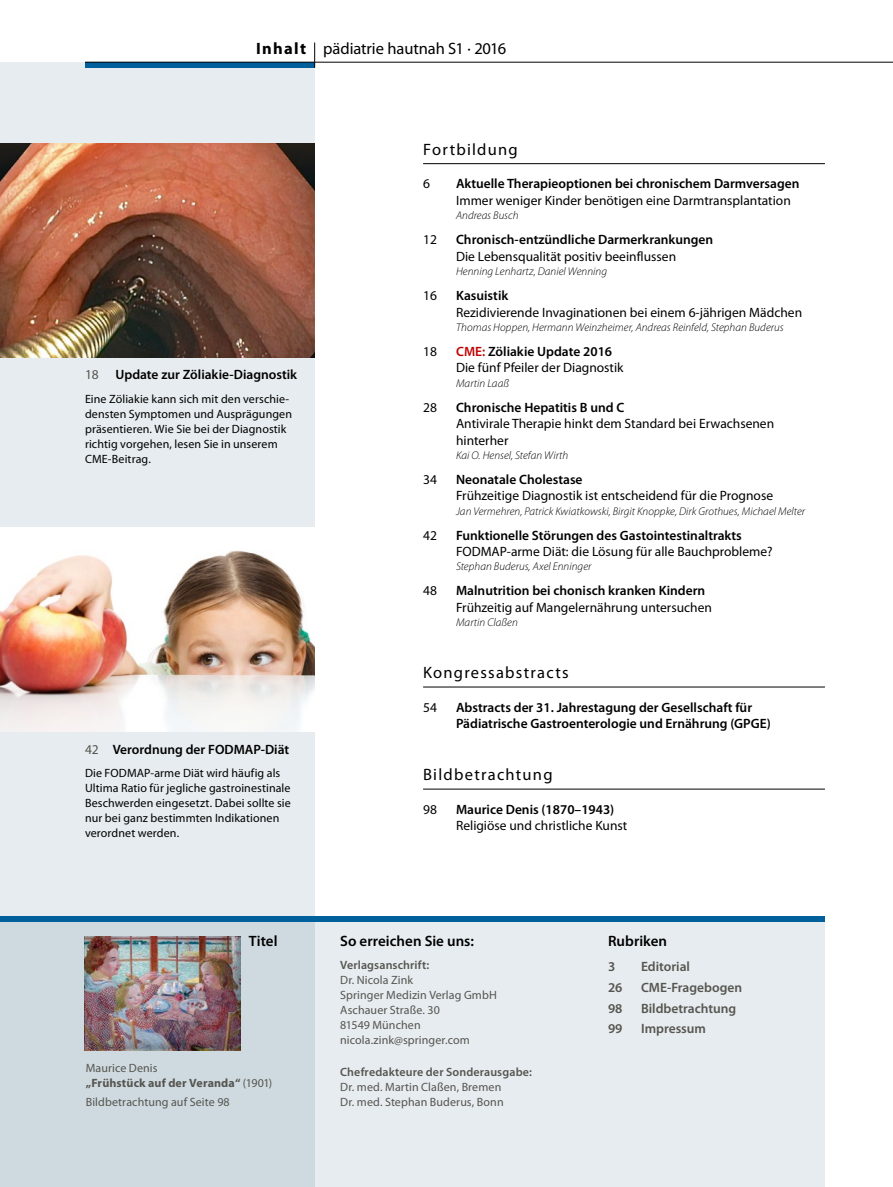
<style>
.page{position:relative;width:893px;height:1187px;background:#fff}
.page>*{position:absolute;margin:0;border:0;box-sizing:border-box;transform-origin:0 0}
.t1{font:16.5px "Myriad Pro";letter-spacing:.075em;color:#000}
.t2{font:16.5px "Myriad Pro";letter-spacing:-.005em;color:#000}
.t3{font:600 15px "Myriad Pro";color:#000}
.t4{font:13.5px/16.5px "Myriad Pro";color:#000}
.t5{font:600 13.5px/16.5px "Myriad Pro";color:#000}
.t6{font:600 13.5px "Myriad Pro";color:#56554f}
.t7{font:12px/15px "Myriad Pro";letter-spacing:.01em;color:#000}
.t8{font:12px/15px "Myriad Pro";letter-spacing:.01em;color:#56554f}
.t9{font:600 12px "Myriad Pro";letter-spacing:.01em;color:#56554f}
.t10{font:700 12px/15px "Myriad Pro";letter-spacing:.01em;color:#56554f}
.t11{font:italic 300 11.25px "Myriad Pro";letter-spacing:.005em;color:#000}
.s1{font-weight:700}
.s2{font-weight:400;color:#56554f}
.s3{font-weight:400}
.s4{font-weight:600;color:#c00304}
.s5{font-weight:600}
</style>
<div class="page">
<div style="left:0;top:916px;width:825px;height:270px;background:#e6ecf0"></div>
<div style="left:0;top:62px;width:315px;height:1124px;background:#e6ecf0"></div>
<div style="left:0;top:916px;width:315px;height:270px;background:#cfdae0"></div>
<div style="left:0;top:916px;width:825px;height:6px;background:#00609c"></div>
<hr style="left:423px;top:163px;width:402px;height:1px;background:#000">
<hr style="left:423px;top:686px;width:402px;height:1px;background:#000">
<hr style="left:423px;top:788px;width:402px;height:1px;background:#000">
<img style="left:0;top:527px;width:315px;height:204px">
<img style="left:0;top:144px;width:315px;height:213px">
<img style="left:84px;top:936px;width:156px;height:113px">
<div style="left:85px;top:62px;width:230px;height:5px;background:#00609c"></div>
<hr style="left:85px;top:62px;width:230px;height:1px;background:#000">
<hr style="left:315px;top:62px;width:578px;height:1px;background:#000">
<svg style="left:314px;top:43px;width:1px;height:24px"></svg>
<p class="t2" style="left:256px;top:38px;width:252px"><span class="s1">Inhalt</span> pädiatrie hautnah S1 · 2016</p>
<p class="t5" style="left:85px;top:366px;width:214px"><span class="s2">18</span> Update zur Zöliakie-Diagnostik</p>
<p class="t7" style="left:85px;top:391px;width:209px">Eine Zöliakie kann sich mit den verschie&shy;densten Symptomen und Ausprägungen präsentieren. Wie Sie bei der Diagnostik richtig vorgehen, lesen Sie in unserem CME-Beitrag.</p>
<p class="t5" style="left:85px;top:740px;width:206px"><span class="s2">42</span> Verordnung der FODMAP-Diät</p>
<p class="t7" style="left:85px;top:765px;width:207px">Die FODMAP-arme Diät wird häufig als Ultima Ratio für jegliche gastroinestinale Beschwerden eingesetzt. Dabei sollte sie nur bei ganz bestimmten Indikationen verordnet werden.</p>
<p class="t3" style="left:249px;top:931px;width:30px">Titel</p>
<p class="t10" style="left:86px;top:1059px;width:188px"><span class="s3">Maurice Denis<br></span>„Frühstück auf der Veranda“ <span class="s3">(1901)</span></p>
<p class="t8" style="left:86px;top:1094px;width:146px">Bildbetrachtung auf Seite 98</p>
<p class="t1" style="left:423px;top:139px;width:96px">Fortbildung</p>
<p class="t4" style="left:423px;top:175px;width:8px">6</p>
<p class="t5" style="left:456px;top:175px;width:345px">Aktuelle Therapieoptionen bei chronischem Darmversagen</p>
<p class="t4" style="left:456px;top:192px;width:336px">Immer weniger Kinder benötigen eine Darmtransplantation</p>
<p class="t11" style="left:456px;top:209px;width:64px">Andreas Busch</p>
<p class="t4" style="left:423px;top:231px;width:15px">12</p>
<p class="t5" style="left:456px;top:231px;width:259px">Chronisch-entzündliche Darmerkrankungen</p>
<p class="t4" style="left:456px;top:248px;width:222px">Die Lebensqualität positiv beeinflussen</p>
<p class="t11" style="left:456px;top:265px;width:153px">Henning Lenhartz, Daniel Wenning</p>
<p class="t4" style="left:423px;top:287px;width:15px">16</p>
<p class="t5" style="left:456px;top:287px;width:54px">Kasuistik</p>
<p class="t4" style="left:456px;top:303px;width:348px">Rezidivierende Invaginationen bei einem 6-jährigen Mädchen</p>
<p class="t11" style="left:456px;top:321px;width:329px">Thomas Hoppen, Hermann Weinzheimer, Andreas Reinfeld, Stephan Buderus</p>
<p class="t4" style="left:423px;top:343px;width:15px">18</p>
<p class="t4" style="left:456px;top:343px;width:169px"><span class="s4">CME:</span> <span class="s5">Zöliakie Update 2016<br></span>Die fünf Pfeiler der Diagnostik</p>
<p class="t11" style="left:456px;top:377px;width:55px">Martin Laaß</p>
<p class="t4" style="left:423px;top:398px;width:15px">28</p>
<p class="t5" style="left:456px;top:398px;width:170px">Chronische Hepatitis B und C</p>
<p class="t4" style="left:456px;top:415px;width:320px">Antivirale Therapie hinkt dem Standard bei Erwachsenen hinterher</p>
<p class="t11" style="left:456px;top:449px;width:114px">Kai O. Hensel, Stefan Wirth</p>
<p class="t4" style="left:423px;top:471px;width:15px">34</p>
<p class="t5" style="left:456px;top:470px;width:128px">Neonatale Cholestase</p>
<p class="t4" style="left:456px;top:487px;width:319px">Frühzeitige Diagnostik ist entscheidend für die Prognose</p>
<p class="t11" style="left:456px;top:505px;width:351px">Jan Vermehren, Patrick Kwiatkowski, Birgit Knoppke, Dirk Grothues, Michael Melter</p>
<p class="t4" style="left:423px;top:526px;width:15px">42</p>
<p class="t5" style="left:456px;top:526px;width:287px">Funktionelle Störungen des Gastointestinaltrakts</p>
<p class="t4" style="left:456px;top:543px;width:318px">FODMAP-arme Diät: die Lösung für alle Bauchprobleme?</p>
<p class="t11" style="left:456px;top:560px;width:137px">Stephan Buderus, Axel Enninger</p>
<p class="t4" style="left:423px;top:582px;width:15px">48</p>
<p class="t5" style="left:456px;top:582px;width:251px">Malnutrition bei chonisch kranken Kindern</p>
<p class="t4" style="left:456px;top:599px;width:257px">Frühzeitig auf Mangelernährung untersuchen</p>
<p class="t11" style="left:456px;top:616px;width:63px">Martin Claßen</p>
<p class="t1" style="left:423px;top:662px;width:147px">Kongressabstracts</p>
<p class="t4" style="left:423px;top:698px;width:15px">54</p>
<p class="t5" style="left:456px;top:698px;width:316px">Abstracts der 31. Jahrestagung der Gesellschaft für<br>Pädiatrische Gastroenterologie und Ernährung (GPGE)</p>
<p class="t1" style="left:423px;top:764px;width:131px">Bildbetrachtung</p>
<p class="t4" style="left:423px;top:800px;width:15px">98</p>
<p class="t5" style="left:456px;top:800px;width:160px">Maurice Denis (1870–1943)</p>
<p class="t4" style="left:456px;top:817px;width:173px">Religiöse und christliche Kunst</p>
<p class="t3" style="left:340px;top:931px;width:135px">So erreichen Sie uns:</p>
<p class="t9" style="left:340px;top:957px;width:91px">Verlagsanschrift:</p>
<p class="t8" style="left:340px;top:972px;width:158px">Dr. Nicola Zink<br>Springer Medizin Verlag GmbH<br>Aschauer Straße. 30<br>81549 München nicola.zink@springer.com</p>
<p class="t9" style="left:340px;top:1064px;width:193px">Chefredakteure der Sonderausgabe:</p>
<p class="t8" style="left:340px;top:1079px;width:165px">Dr. med. Martin Claßen, Bremen<br>Dr. med. Stephan Buderus, Bonn</p>
<p class="t3" style="left:608px;top:931px;width:61px">Rubriken</p>
<p class="t6" style="left:608px;top:957px;width:9px">3</p>
<p class="t6" style="left:641px;top:957px;width:51px">Editorial</p>
<p class="t6" style="left:608px;top:978px;width:16px">26</p>
<p class="t6" style="left:641px;top:978px;width:103px">CME-Fragebogen</p>
<p class="t6" style="left:608px;top:999px;width:16px">98</p>
<p class="t6" style="left:641px;top:999px;width:97px">Bildbetrachtung</p>
<p class="t6" style="left:608px;top:1020px;width:16px">99</p>
<p class="t6" style="left:641px;top:1020px;width:67px">Impressum</p>
</div>
